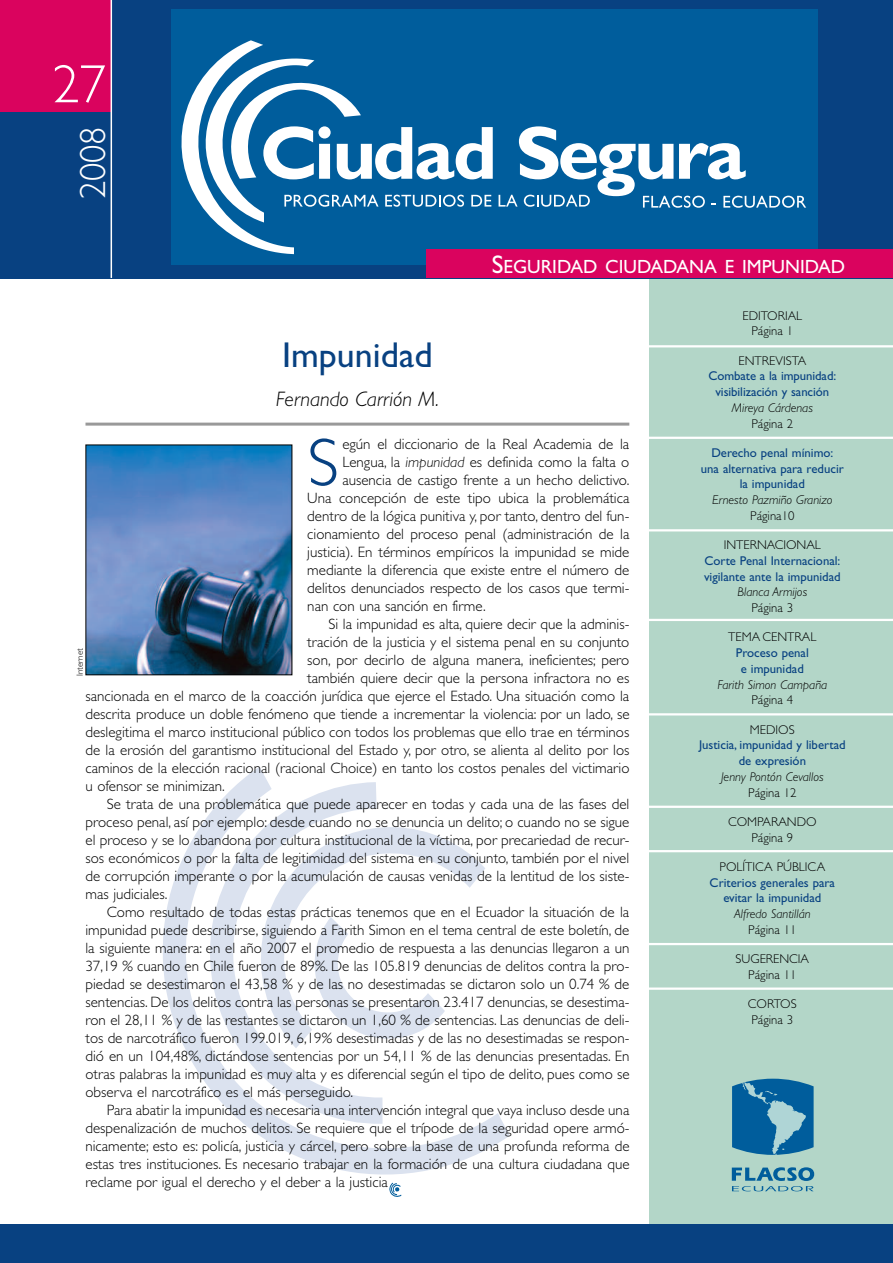
<style>
.page{position:relative;width:893px;height:1263px;background:#fff}
.page>*{position:absolute;margin:0;border:0;box-sizing:border-box;transform-origin:0 0}
.t1{font:300 67.8px "Gill Sans";color:#084181}
.t2{font:300 54px "Gill Sans";color:#fff}
.t3{font:300 36.6px "Gill Sans";color:#fff}
.t4{font:36px "Gill Sans";color:#084181}
.t5{font:italic 300 21px "Gill Sans";color:#000}
.t6{font:19.2px "Gill Sans";color:#fff}
.t7{font:300 15px "Gill Sans";color:#000}
.t8{font:12.75px/15.8px "Gill Sans";color:#084181;text-align:center}
.t9{font:300 12.75px/15.8px "Gill Sans";color:#000;text-align:center}
.t10{font:italic 300 12.75px "Gill Sans";color:#000}
.t11{font:300 9px "Gill Sans";color:#000}
.s1{font-size:25.5px}
.s2{font-style:italic}
</style>
<div class="page">
<div style="left:649px;top:274px;width:244px;height:962px;background:#b3d6c8"></div>
<svg style="left:732px;top:1167px;width:82px;height:24px"></svg>
<svg style="left:732px;top:1079px;width:82px;height:76px"></svg>
<hr style="left:645px;top:345px;width:248px;height:2px;background:#fff">
<hr style="left:645px;top:437px;width:248px;height:2px;background:#fff">
<hr style="left:645px;top:529px;width:248px;height:2px;background:#fff">
<hr style="left:645px;top:619px;width:248px;height:2px;background:#fff">
<hr style="left:645px;top:713px;width:248px;height:2px;background:#fff">
<hr style="left:645px;top:806px;width:248px;height:2px;background:#fff">
<hr style="left:645px;top:850px;width:248px;height:2px;background:#fff">
<hr style="left:645px;top:943px;width:248px;height:2px;background:#fff">
<hr style="left:645px;top:987px;width:248px;height:3px;background:#fff">
<div style="left:0;top:0;width:893px;height:278px;background:#084181"></div>
<div style="left:171px;top:9px;width:646px;height:255px;background:#005d9c"></div>
<svg style="left:181px;top:40px;width:312px;height:215px"></svg>
<svg style="left:499px;top:126px;width:307px;height:82px"></svg>
<div style="left:426px;top:250px;width:467px;height:28px;background:#da035e"></div>
<div style="left:0;top:0;width:111px;height:112px;background:#da035e"></div>
<hr style="left:111px;top:0;width:1px;height:278px;background:#fff">
<div style="left:0;top:1224px;width:893px;height:39px;background:#084181"></div>
<svg style="left:163px;top:767px;width:347px;height:408px"></svg>
<svg style="left:198px;top:768px;width:208px;height:368px"></svg>
<svg style="left:230px;top:827px;width:280px;height:249px"></svg>
<svg style="left:318px;top:888px;width:151px;height:182px"></svg>
<svg style="left:389px;top:1182px;width:13px;height:15px"></svg>
<img style="left:87px;top:447px;width:203px;height:226px">
<hr style="left:85px;top:423px;width:544px;height:3px;background:#999">
<h2 class="t2" style="left:52px;top:64px;width:55px">27</h2>
<h3 class="t3" style="left:79px;top:199px;width:75px;rotate:-90deg">2008</h3>
<p class="t6" style="left:492px;top:259px;width:355px"><span class="s1">S</span>EGURIDAD CIUDADANA E IMPUNIDAD</p>
<h3 class="t4" style="left:282px;top:342px;width:152px">Impunidad</h3>
<h3 class="t5" style="left:276px;top:391px;width:165px">Fernando Carrión M.</h3>
<h1 class="t1" style="left:307px;top:437px;width:33px">S</h1>
<p class="t7" style="left:342px;top:438px;width:288px">egún el diccionario de la Real Academia de la</p>
<p class="t7" style="left:342px;top:456px;width:288px">Lengua, la <span class="s2">impunidad</span> es definida como la falta o</p>
<p class="t7" style="left:342px;top:474px;width:288px">ausencia de castigo frente a un hecho delictivo.</p>
<p class="t7" style="left:307px;top:492px;width:324px">Una concepción de este tipo ubica la problemática</p>
<p class="t7" style="left:307px;top:510px;width:324px">dentro de la lógica punitiva y, por tanto, dentro del fun-</p>
<p class="t7" style="left:307px;top:528px;width:324px">cionamiento del proceso penal (administración de la</p>
<p class="t7" style="left:307px;top:546px;width:324px">justicia). En términos empíricos la impunidad se mide</p>
<p class="t7" style="left:307px;top:564px;width:323px">mediante la diferencia que existe entre el número de</p>
<p class="t7" style="left:307px;top:582px;width:324px">delitos denunciados respecto de los casos que termi-</p>
<p class="t7" style="left:307px;top:600px;width:180px">nan con una sanción en firme.</p>
<p class="t7" style="left:329px;top:618px;width:302px">Si la impunidad es alta, quiere decir que la adminis-</p>
<p class="t7" style="left:307px;top:636px;width:324px">tración de la justicia y el sistema penal en su conjunto</p>
<p class="t7" style="left:307px;top:654px;width:324px">son, por decirlo de alguna manera, ineficientes; pero</p>
<p class="t7" style="left:307px;top:672px;width:324px">también quiere decir que la persona infractora no es</p>
<p class="t7" style="left:85px;top:690px;width:545px">sancionada en el marco de la coacción jurídica que ejerce el Estado. Una situación como la</p>
<p class="t7" style="left:85px;top:708px;width:546px">descrita produce un doble fenómeno que tiende a incrementar la violencia: por un lado, se</p>
<p class="t7" style="left:85px;top:726px;width:545px">deslegitima el marco institucional público con todos los problemas que ello trae en términos</p>
<p class="t7" style="left:85px;top:744px;width:545px">de la erosión del garantismo institucional del Estado y, por otro, se alienta al delito por los</p>
<p class="t7" style="left:85px;top:762px;width:545px">caminos de la elección racional (racional Choice) en tanto los costos penales del victimario</p>
<p class="t7" style="left:85px;top:780px;width:141px">u ofensor se minimizan.</p>
<p class="t7" style="left:107px;top:798px;width:524px">Se trata de una problemática que puede aparecer en todas y cada una de las fases del</p>
<p class="t7" style="left:85px;top:816px;width:545px">proceso penal, así por ejemplo: desde cuando no se denuncia un delito; o cuando no se sigue</p>
<p class="t7" style="left:85px;top:834px;width:546px">el proceso y se lo abandona por cultura institucional de la víctima, por precariedad de recur-</p>
<p class="t7" style="left:85px;top:852px;width:545px">sos económicos o por la falta de legitimidad del sistema en su conjunto, también por el nivel</p>
<p class="t7" style="left:85px;top:870px;width:545px">de corrupción imperante o por la acumulación de causas venidas de la lentitud de los siste-</p>
<p class="t7" style="left:85px;top:888px;width:83px">mas judiciales.</p>
<p class="t7" style="left:107px;top:906px;width:524px">Como resultado de todas estas prácticas tenemos que en el Ecuador la situación de la</p>
<p class="t7" style="left:85px;top:924px;width:545px">impunidad puede describirse, siguiendo a Farith Simon en el tema central de este boletín, de</p>
<p class="t7" style="left:85px;top:942px;width:545px">la siguiente manera: en el año 2007 el promedio de respuesta a las denuncias llegaron a un</p>
<p class="t7" style="left:85px;top:960px;width:545px">37,19 % cuando en Chile fueron de 89%. De las 105.819 denuncias de delitos contra la pro-</p>
<p class="t7" style="left:85px;top:978px;width:545px">piedad se desestimaron el 43,58 % y de las no desestimadas se dictaron solo un 0.74 % de</p>
<p class="t7" style="left:85px;top:996px;width:545px">sentencias. De los delitos contra las personas se presentaron 23.417 denuncias, se desestima-</p>
<p class="t7" style="left:85px;top:1014px;width:545px">ron el 28,11 % y de las restantes se dictaron un 1,60 % de sentencias. Las denuncias de deli-</p>
<p class="t7" style="left:85px;top:1032px;width:545px">tos de narcotráfico fueron 199.019, 6,19% desestimadas y de las no desestimadas se respon-</p>
<p class="t7" style="left:85px;top:1050px;width:545px">dió en un 104,48%, dictándose sentencias por un 54,11 % de las denuncias presentadas. En</p>
<p class="t7" style="left:85px;top:1068px;width:546px">otras palabras la impunidad es muy alta y es diferencial según el tipo de delito, pues como se</p>
<p class="t7" style="left:85px;top:1086px;width:269px">observa el narcotráfico es el más perseguido.</p>
<p class="t7" style="left:107px;top:1104px;width:524px">Para abatir la impunidad es necesaria una intervención integral que vaya incluso desde una</p>
<p class="t7" style="left:85px;top:1122px;width:546px">despenalización de muchos delitos. Se requiere que el trípode de la seguridad opere armó-</p>
<p class="t7" style="left:85px;top:1140px;width:546px">nicamente; esto es: policía, justicia y cárcel, pero sobre la base de una profunda reforma de</p>
<p class="t7" style="left:85px;top:1158px;width:546px">estas tres instituciones. Es necesario trabajar en la formación de una cultura ciudadana que</p>
<p class="t7" style="left:85px;top:1176px;width:304px">reclame por igual el derecho y el deber a la justicia</p>
<p class="t11" style="left:77px;top:676px;width:30px;rotate:-90deg">Internet</p>
<p class="t9" style="left:742px;top:309px;width:61px">EDITORIAL<br>Página 1</p>
<p class="t9" style="left:738px;top:354px;width:69px">ENTREVISTA</p>
<p class="t8" style="left:708px;top:369px;width:129px">Combate a la impunidad: visibilización y sanción</p>
<p class="t10" style="left:732px;top:403px;width:82px">Mireya Cárdenas</p>
<p class="t9" style="left:751px;top:417px;width:43px">Página 2</p>
<p class="t8" style="left:701px;top:446px;width:144px">Derecho penal mínimo: una alternativa para reducir la impunidad</p>
<p class="t10" style="left:712px;top:495px;width:122px">Ernesto Pazmiño Granizo</p>
<p class="t9" style="left:750px;top:509px;width:46px">Página10</p>
<p class="t9" style="left:724px;top:538px;width:99px">INTERNACIONAL</p>
<p class="t8" style="left:704px;top:554px;width:138px;text-align:left">Corte Penal Internacional: vigilante ante la impunidad</p>
<p class="t10" style="left:737px;top:587px;width:71px">Blanca Armijos</p>
<p class="t9" style="left:751px;top:601px;width:43px">Página 3</p>
<p class="t9" style="left:728px;top:630px;width:90px">TEMA CENTRAL</p>
<p class="t8" style="left:736px;top:646px;width:74px">Proceso penal e impunidad</p>
<p class="t10" style="left:717px;top:679px;width:111px">Farith Simon Campaña</p>
<p class="t9" style="left:751px;top:693px;width:43px">Página 4</p>
<p class="t9" style="left:750px;top:723px;width:46px">MEDIOS</p>
<p class="t8" style="left:699px;top:738px;width:148px">Justicia, impunidad y libertad de expresión</p>
<p class="t10" style="left:721px;top:772px;width:104px">Jenny Pontón Cevallos</p>
<p class="t9" style="left:748px;top:786px;width:50px">Página 12</p>
<p class="t9" style="left:728px;top:815px;width:90px">COMPARANDO<br>Página 9</p>
<p class="t9" style="left:719px;top:860px;width:107px">POLÍTICA PÚBLICA</p>
<p class="t8" style="left:710px;top:876px;width:127px">Criterios generales para evitar la impunidad</p>
<p class="t10" style="left:734px;top:909px;width:78px">Alfredo Santillán</p>
<p class="t9" style="left:748px;top:923px;width:50px">Página 11</p>
<p class="t9" style="left:736px;top:952px;width:75px">SUGERENCIA<br>Página 11</p>
<p class="t9" style="left:748px;top:997px;width:50px;text-align:left">CORTOS<br>Página 3</p>
</div>
